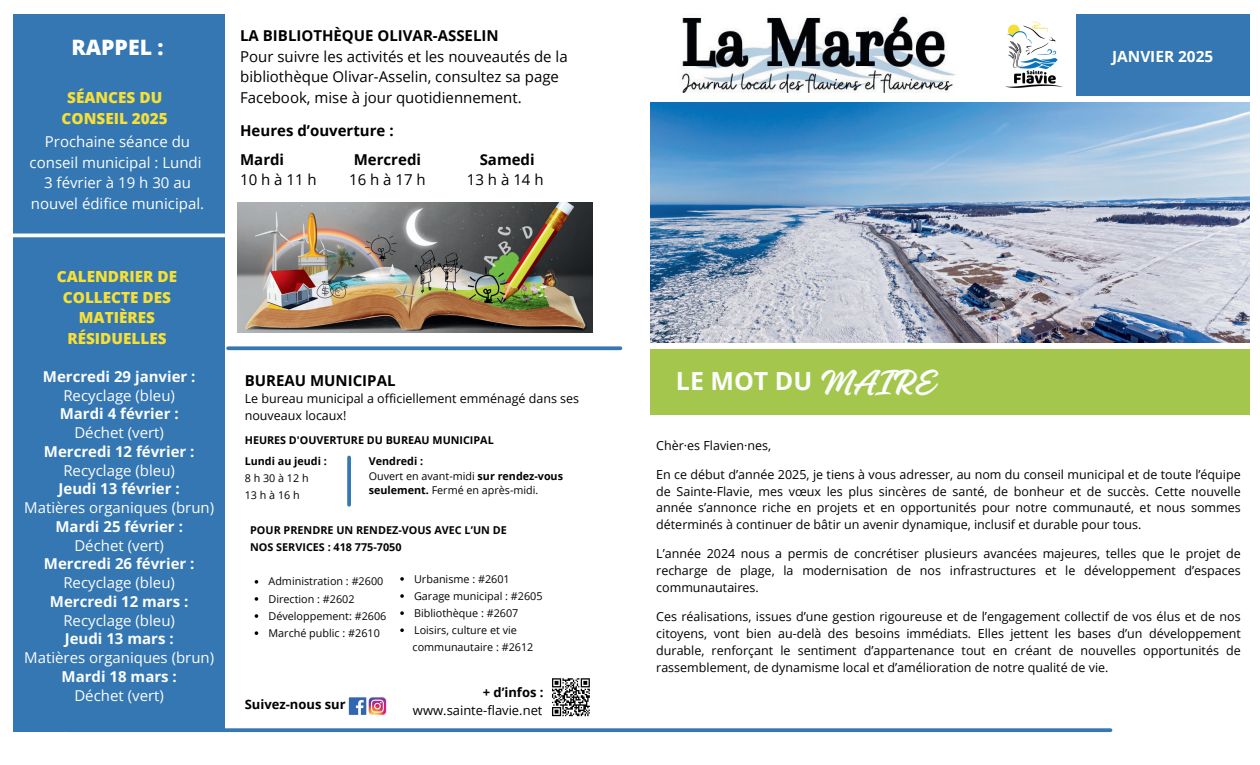
<style>
.page{position:relative;width:1260px;height:765px;background:#fff}
.page>*{position:absolute;margin:0;border:0;box-sizing:border-box;transform-origin:0 0}
.t1{font:700 25px "Open Sans";color:#fcfdfd}
.t2{font:800 21.25px "Open Sans";color:#fff}
.t3{font:800 15.38px/20.6px "Open Sans";color:#f6e038;text-align:center}
.t4{font:700 15.38px "Open Sans";color:#fff}
.t5{font:15px/20.6px "Open Sans";color:#fcfdfd;text-align:center}
.t6{font:15px/20.6px "Open Sans";color:#000}
.t7{font:700 15px "Open Sans";color:#fcfdfd}
.t8{font:700 15px "Open Sans";color:#000}
.t9{font:700 13px "Open Sans";color:#000}
.t10{font:13px "Open Sans";color:#000}
.t11{font:12.5px/16.9px "Open Sans";color:#000;text-align:justify}
.t12{font:10.75px/17.1px "Open Sans";color:#030407}
.t13{font:10.75px/14.4px "Open Sans";color:#000}
.t14{font:700 10.75px/17.1px "Open Sans";color:#030407}
.t15{font:700 10.75px/20.6px "Open Sans";color:#000}
.s1{font-weight:700}
.s2{font-family:"Anonymous";font-weight:400;font-size:37px}
</style>
<div class="page">
<div style="left:13px;top:14px;width:211px;height:718px;background:#3477b2"></div>
<div style="left:1076px;top:14px;width:173px;height:82px;background:#3477b2"></div>
<img style="left:682px;top:16px;width:274px;height:77px">
<svg style="left:224px;top:728px;width:887px;height:4px;fill:#3477b2"></svg>
<img style="left:348px;top:697px;width:39px;height:18px">
<img style="left:1005px;top:21px;width:58px;height:67px">
<svg style="left:552px;top:678px;width:38px;height:39px"></svg>
<img style="left:650px;top:103px;width:599px;height:240px">
<hr style="left:6px;top:234px;width:218px;height:3px;background:#fcfdfd">
<svg style="left:228px;top:346px;width:392px;height:4px;fill:#3477b2"></svg>
<img style="left:238px;top:203px;width:354px;height:129px">
<svg style="left:255px;top:580px;width:3px;height:4px"></svg>
<svg style="left:255px;top:597px;width:3px;height:4px"></svg>
<svg style="left:255px;top:614px;width:3px;height:4px"></svg>
<svg style="left:255px;top:631px;width:3px;height:4px"></svg>
<div style="left:650px;top:349px;width:600px;height:65px;background:#a4c64d"></div>
<svg style="left:347px;top:457px;width:4px;height:48px"></svg>
<svg style="left:400px;top:577px;width:4px;height:4px"></svg>
<svg style="left:400px;top:594px;width:4px;height:4px"></svg>
<svg style="left:400px;top:611px;width:4px;height:4px"></svg>
<svg style="left:400px;top:628px;width:4px;height:4px"></svg>
<h2 class="t2" style="left:71px;top:31px;width:94px">RAPPEL :</h2>
<p class="t3" style="left:62px;top:86px;width:108px">SÉANCES DU<br>CONSEIL 2025</p>
<p class="t5" style="left:30px;top:131px;width:176px">Prochaine séance du conseil municipal : Lundi<br>3 février à 19 h 30 au nouvel édifice municipal.</p>
<p class="t3" style="left:57px;top:265px;width:122px">CALENDRIER DE<br>COLLECTE DES<br>MATIÈRES<br>RÉSIDUELLES</p>
<p class="t7" style="left:43px;top:366px;width:154px">Mercredi 29 janvier :</p>
<p class="t5" style="left:63px;top:384px;width:113px">Recyclage (bleu)</p>
<p class="t7" style="left:60px;top:403px;width:120px">Mardi 4 février :</p>
<p class="t5" style="left:74px;top:422px;width:91px">Déchet (vert)</p>
<p class="t7" style="left:44px;top:441px;width:152px">Mercredi 12 février :</p>
<p class="t5" style="left:63px;top:459px;width:113px">Recyclage (bleu)</p>
<p class="t7" style="left:59px;top:478px;width:123px">Jeudi 13 février :</p>
<p class="t5" style="left:24px;top:497px;width:192px">Matières organiques (brun)</p>
<p class="t7" style="left:55px;top:516px;width:129px">Mardi 25 février :</p>
<p class="t5" style="left:74px;top:534px;width:91px">Déchet (vert)</p>
<p class="t7" style="left:44px;top:553px;width:152px">Mercredi 26 février :</p>
<p class="t5" style="left:63px;top:572px;width:113px">Recyclage (bleu)</p>
<p class="t7" style="left:50px;top:591px;width:140px">Mercredi 12 mars :</p>
<p class="t5" style="left:63px;top:609px;width:113px">Recyclage (bleu)</p>
<p class="t7" style="left:65px;top:628px;width:110px">Jeudi 13 mars :</p>
<p class="t5" style="left:24px;top:647px;width:192px">Matières organiques (brun)</p>
<p class="t7" style="left:62px;top:666px;width:117px">Mardi 18 mars :</p>
<p class="t5" style="left:74px;top:684px;width:91px">Déchet (vert)</p>
<p class="t8" style="left:240px;top:25px;width:260px">LA BIBLIOTHÈQUE OLIVAR-ASSELIN</p>
<p class="t6" style="left:240px;top:46px;width:329px">Pour suivre les activités et les nouveautés de la bibliothèque Olivar-Asselin, consultez sa page<br>Facebook, mise à jour quotidiennement.</p>
<p class="t8" style="left:240px;top:120px;width:155px">Heures d’ouverture :</p>
<p class="t8" style="left:240px;top:149px;width:46px">Mardi</p>
<p class="t6" style="left:240px;top:169px;width:78px">10 h à 11 h</p>
<p class="t8" style="left:354px;top:149px;width:69px">Mercredi</p>
<p class="t6" style="left:349px;top:169px;width:78px">16 h à 17 h</p>
<p class="t8" style="left:480px;top:149px;width:56px">Samedi</p>
<p class="t6" style="left:467px;top:169px;width:78px">13 h à 14 h</p>
<p class="t8" style="left:245px;top:369px;width:152px">BUREAU MUNICIPAL</p>
<p class="t11" style="left:245px;top:390px;width:336px">Le bureau municipal a officiellement emménagé dans ses nouveaux locaux!</p>
<p class="t15" style="left:245px;top:430px;width:250px">HEURES D'OUVERTURE DU BUREAU MUNICIPAL<br>Lundi au jeudi :</p>
<p class="t13" style="left:245px;top:469px;width:65px;line-height:17px">8 h 30 à 12 h<br>13 h à 16 h</p>
<p class="t13" style="left:369px;top:454px;width:196px"><span class="s1">Vendredi :<br></span>Ouvert en avant-midi <span class="s1">sur rendez-vous seulement.</span> Fermé en après-midi.</p>
<p class="t14" style="left:250px;top:521px;width:258px">POUR PRENDRE UN RENDEZ-VOUS AVEC L’UN DE<br>NOS SERVICES : 418 775-7050</p>
<p class="t12" style="left:268px;top:573px;width:119px">Administration : #2600<br>Direction : #2602<br>Développement: #2606<br>Marché public : #2610</p>
<p class="t12" style="left:413px;top:570px;width:132px">Urbanisme : #2601<br>Garage municipal : #2605<br>Bibliothèque : #2607<br>Loisirs, culture et vie communautaire : #2612</p>
<p class="t9" style="left:245px;top:695px;width:102px">Suivez-nous sur</p>
<p class="t9" style="left:483px;top:683px;width:62px">+ d’infos :</p>
<p class="t10" style="left:413px;top:701px;width:131px">www.sainte-flavie.net</p>
<h1 class="t1" style="left:676px;top:363px;width:259px">LE MOT DU <span class="s2">MAIRE</span></h1>
<p class="t4" style="left:1112px;top:46px;width:103px">JANVIER 2025</p>
<p class="t11" style="left:656px;top:436px;width:116px">Chèr·es Flavien·nes,</p>
<p class="t11" style="left:656px;top:465px;width:586px">En ce début d’année 2025, je tiens à vous adresser, au nom du conseil municipal et de toute l’équipe de Sainte-Flavie, mes vœux les plus sincères de santé, de bonheur et de succès. Cette nouvelle année s’annonce riche en projets et en opportunités pour notre communauté, et nous sommes déterminés à continuer de bâtir un avenir dynamique, inclusif et durable pour tous.</p>
<p class="t11" style="left:656px;top:545px;width:586px">L’année 2024 nous a permis de concrétiser plusieurs avancées majeures, telles que le projet de recharge de plage, la modernisation de nos infrastructures et le développement d’espaces communautaires.</p>
<p class="t11" style="left:656px;top:608px;width:586px">Ces réalisations, issues d’une gestion rigoureuse et de l’engagement collectif de vos élus et de nos citoyens, vont bien au-delà des besoins immédiats. Elles jettent les bases d’un développement durable, renforçant le sentiment d’appartenance tout en créant de nouvelles opportunités de rassemblement, de dynamisme local et d’amélioration de notre qualité de vie.</p>
</div>
